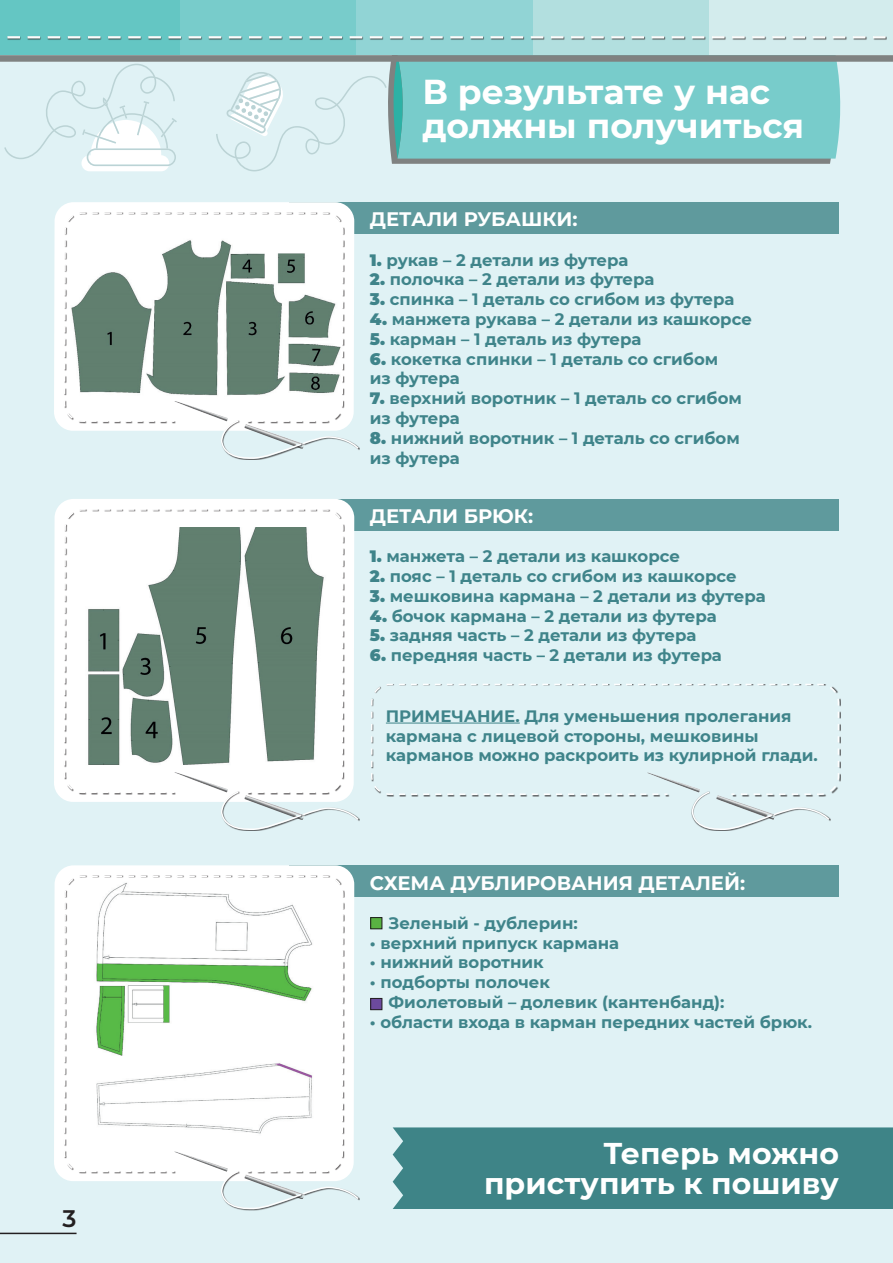
<style>
.page{position:relative;width:893px;height:1263px;background:#fff}
.page>*{position:absolute;margin:0;border:0;box-sizing:border-box;transform-origin:0 0}
.t1{font:700 34.5px/34.5px "Montserrat";color:#fff}
.t2{font:700 30px/30px "Montserrat";color:#fff;text-align:right}
.t3{font:600 24px "Montserrat";color:#231f20}
.t4{font:700 19.5px "Montserrat";color:#fff}
.t5{font:700 16.5px/19.8px "Montserrat";color:#3f848a}
.s1{font-weight:900}
</style>
<div class="page">
<div style="left:0;top:1px;width:893px;height:1262px;background:#e0f2f5"></div>
<div style="left:708px;top:0;width:185px;height:55px;background:#d3eced"></div>
<div style="left:532px;top:0;width:176px;height:55px;background:#b2dfdf"></div>
<div style="left:356px;top:0;width:176px;height:55px;background:#91d4d5"></div>
<div style="left:180px;top:0;width:176px;height:55px;background:#78cccb"></div>
<div style="left:0;top:0;width:180px;height:55px;background:#64c6c3"></div>
<svg style="left:0;top:55px;width:893px;height:116px"></svg>
<hr style="left:0;top:0;width:1px;height:55px;background:#d3eced">
<hr style="left:7px;top:36px;width:880px;height:4px;background:#231f20;opacity:.75">
<svg style="left:853px;top:36px;width:12px;height:2px"></svg>
<svg style="left:833px;top:36px;width:12px;height:2px"></svg>
<svg style="left:813px;top:36px;width:12px;height:2px"></svg>
<svg style="left:792px;top:36px;width:13px;height:2px"></svg>
<svg style="left:772px;top:36px;width:13px;height:2px"></svg>
<svg style="left:752px;top:36px;width:13px;height:2px"></svg>
<svg style="left:732px;top:36px;width:13px;height:2px"></svg>
<svg style="left:712px;top:36px;width:12px;height:2px"></svg>
<svg style="left:692px;top:36px;width:12px;height:2px"></svg>
<svg style="left:672px;top:36px;width:12px;height:2px"></svg>
<svg style="left:652px;top:36px;width:12px;height:2px"></svg>
<svg style="left:631px;top:36px;width:13px;height:2px"></svg>
<svg style="left:611px;top:36px;width:13px;height:2px"></svg>
<svg style="left:591px;top:36px;width:13px;height:2px"></svg>
<svg style="left:571px;top:36px;width:13px;height:2px"></svg>
<svg style="left:551px;top:36px;width:12px;height:2px"></svg>
<svg style="left:531px;top:36px;width:12px;height:2px"></svg>
<svg style="left:511px;top:36px;width:12px;height:2px"></svg>
<svg style="left:490px;top:36px;width:13px;height:2px"></svg>
<svg style="left:470px;top:36px;width:13px;height:2px"></svg>
<svg style="left:450px;top:36px;width:13px;height:2px"></svg>
<svg style="left:430px;top:36px;width:13px;height:2px"></svg>
<svg style="left:410px;top:36px;width:13px;height:2px"></svg>
<svg style="left:390px;top:36px;width:12px;height:2px"></svg>
<svg style="left:370px;top:36px;width:12px;height:2px"></svg>
<svg style="left:350px;top:36px;width:12px;height:2px"></svg>
<svg style="left:329px;top:36px;width:13px;height:2px"></svg>
<svg style="left:309px;top:36px;width:13px;height:2px"></svg>
<svg style="left:289px;top:36px;width:13px;height:2px"></svg>
<svg style="left:269px;top:36px;width:13px;height:2px"></svg>
<svg style="left:249px;top:36px;width:13px;height:2px"></svg>
<svg style="left:229px;top:36px;width:12px;height:2px"></svg>
<svg style="left:209px;top:36px;width:12px;height:2px"></svg>
<svg style="left:189px;top:36px;width:12px;height:2px"></svg>
<svg style="left:168px;top:36px;width:13px;height:2px"></svg>
<svg style="left:148px;top:36px;width:13px;height:2px"></svg>
<svg style="left:128px;top:36px;width:13px;height:2px"></svg>
<svg style="left:108px;top:36px;width:13px;height:2px"></svg>
<svg style="left:88px;top:36px;width:13px;height:2px"></svg>
<svg style="left:68px;top:36px;width:12px;height:2px"></svg>
<svg style="left:48px;top:36px;width:12px;height:2px"></svg>
<svg style="left:28px;top:36px;width:12px;height:2px"></svg>
<svg style="left:7px;top:36px;width:13px;height:2px"></svg>
<svg style="left:873px;top:36px;width:12px;height:2px"></svg>
<svg style="left:371px;top:684px;width:469px;height:112px"></svg>
<img style="left:646px;top:772px;width:129px;height:25px">
<svg style="left:691px;top:784px;width:146px;height:47px"></svg>
<hr style="left:386px;top:723px;width:134px;height:1px;background:#3f848a">
<hr style="left:0;top:1233px;width:77px;height:1px;background:#231f20">
<div style="left:290px;top:202px;width:549px;height:32px;background:#5f9a9d"></div>
<svg style="left:54px;top:202px;width:300px;height:226px;background:#fafcfc"></svg>
<svg style="left:63px;top:212px;width:281px;height:19px;background:#fbfbfb"></svg>
<svg style="left:63px;top:236px;width:297px;height:224px"></svg>
<img style="left:63px;top:231px;width:286px;height:173px">
<div style="left:290px;top:499px;width:549px;height:32px;background:#5f9a9d"></div>
<div style="left:54px;top:499px;width:300px;height:300px;background:#fff"></div>
<svg style="left:63px;top:508px;width:281px;height:24px;background:#f8f8f8"></svg>
<svg style="left:63px;top:532px;width:297px;height:299px"></svg>
<img style="left:75px;top:528px;width:262px;height:246px">
<div style="left:393px;top:1127px;width:500px;height:82px;background:#3e8487"></div>
<div style="left:290px;top:865px;width:549px;height:32px;background:#5f9a9d"></div>
<svg style="left:54px;top:865px;width:300px;height:313px;background:#fafcfc"></svg>
<svg style="left:63px;top:875px;width:281px;height:24px;background:#f8f8f8"></svg>
<div style="left:221px;top:1171px;width:139px;height:40px;background:#231f20;opacity:.75"></div>
<svg style="left:63px;top:899px;width:297px;height:311px"></svg>
<div style="left:371px;top:917px;width:11px;height:12px;background:#59b242"></div>
<div style="left:370px;top:917px;width:12px;height:12px;border:1px solid #231f20"></div>
<img style="left:88px;top:881px;width:234px;height:267px">
<div style="left:371px;top:998px;width:11px;height:12px;background:#6c4a9e"></div>
<div style="left:370px;top:998px;width:12px;height:12px;border:1px solid #231f20"></div>
<h3 class="t3" style="left:63px;top:1201px;width:15px">3</h3>
<h1 class="t1" style="left:422px;top:72px;width:383px">В результате у нас должны получиться</h1>
<p class="t4" style="left:370px;top:205px;width:209px">детали рубашки:</p>
<p class="t5" style="left:370px;top:249px;width:260px"><span class="s1">1.</span> рукав – 2 детали из футера</p>
<p class="t5" style="left:370px;top:269px;width:286px"><span class="s1">2.</span> полочка – 2 детали из футера</p>
<p class="t5" style="left:370px;top:289px;width:366px"><span class="s1">3.</span> спинка – 1 деталь со сгибом из футера</p>
<p class="t5" style="left:370px;top:308px;width:383px"><span class="s1">4.</span> манжета рукава – 2 детали из кашкорсе</p>
<p class="t5" style="left:370px;top:328px;width:273px"><span class="s1">5.</span> карман – 1 деталь из футера</p>
<p class="t5" style="left:370px;top:348px;width:350px"><span class="s1">6.</span> кокетка спинки – 1 деталь со сгибом из футера</p>
<p class="t5" style="left:370px;top:388px;width:373px"><span class="s1">7.</span> верхний воротник – 1 деталь со сгибом из футера</p>
<p class="t5" style="left:370px;top:427px;width:371px"><span class="s1">8.</span> нижний воротник – 1 деталь со сгибом из футера</p>
<p class="t4" style="left:370px;top:502px;width:165px">детали брюк:</p>
<p class="t5" style="left:370px;top:546px;width:312px"><span class="s1">1.</span> манжета – 2 детали из кашкорсе</p>
<p class="t5" style="left:370px;top:565px;width:368px"><span class="s1">2.</span> пояс – 1 деталь со сгибом из кашкорсе</p>
<p class="t5" style="left:370px;top:585px;width:397px"><span class="s1">3.</span> мешковина кармана – 2 детали из футера</p>
<p class="t5" style="left:370px;top:605px;width:348px"><span class="s1">4.</span> бочок кармана – 2 детали из футера</p>
<p class="t5" style="left:370px;top:625px;width:328px"><span class="s1">5.</span> задняя часть – 2 детали из футера</p>
<p class="t5" style="left:370px;top:645px;width:353px"><span class="s1">6.</span> передняя часть – 2 детали из футера</p>
<p class="t5" style="left:386px;top:705px;width:433px">Примечан ие. Для уменьшения пролегания кармана с лицевой стороны, мешковины карманов можно раскроить из кулирной глади.</p>
<p class="t4" style="left:370px;top:868px;width:377px">Схема дублиро ван ия деталей:</p>
<p class="t5" style="left:389px;top:912px;width:191px">Зеленый - дублерин:</p>
<p class="t5" style="left:370px;top:932px;width:251px">• верхний припуск кармана</p>
<p class="t5" style="left:370px;top:952px;width:175px">• нижний воротник</p>
<p class="t5" style="left:389px;top:971px;width:337px;text-indent:-19px">• подборты полочек<br>Фиолетовый – долевик (кантенбанд):</p>
<p class="t5" style="left:370px;top:1011px;width:444px">• области входа в карман передних частей брюк.</p>
<h2 class="t2" style="left:484px;top:1137px;width:356px">Теперь можно приступить к пошиву</h2>
</div>
